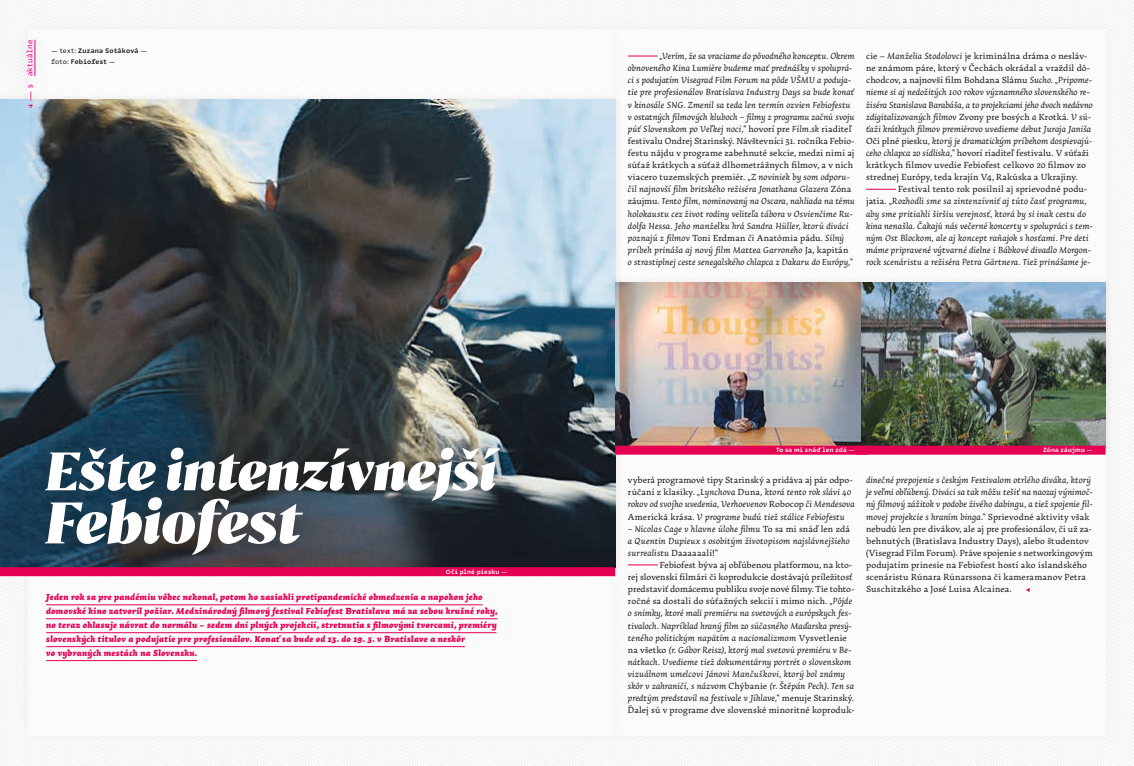
<style>
.page{position:relative;width:1134px;height:766px;background:#fff}
.page>*{position:absolute;margin:0;border:0;box-sizing:border-box;transform-origin:0 0}
.t1{font:italic 900 55.2px "Bw Darius";color:#fff}
.t2{font:italic 900 51px "Bw Darius";color:#fff}
.t3{font:500 10px "Tabac G2";color:#e6007e}
.t4{font:italic 9.1px/12.1px "Arek Latn";color:#1d1d1b}
.t5{font:9.1px/12.1px "Arek Latn";letter-spacing:.005em;color:#1d1d1b}
.t6{font:9.1px "Arek Latn";color:#e50051}
.t7{font:9px "Arek Latn Eb It";letter-spacing:.03em;color:#e50051}
.t8{font:8px "Magnetic Pro";letter-spacing:.035em;color:#e6007e}
.t9{font:700 7px "Magnetic Pro";letter-spacing:.035em;color:#1d1d1b}
.t10{font:700 6.5px "Magnetic Pro";letter-spacing:.035em;color:#fff}
.s1{font-weight:400}
.s2{font-style:normal}
.s3{font-style:italic}
</style>
<div class="page">
<img style="left:0;top:0;width:1134px;height:765px">
<div style="left:15px;top:17px;width:613px;height:732px;background:#1d1d1b;opacity:.1"></div>
<div style="left:28px;top:30px;width:587px;height:706px;background:#fff"></div>
<div style="left:602px;top:17px;width:517px;height:732px;background:#1d1d1b;opacity:.1"></div>
<div style="left:615px;top:30px;width:491px;height:706px;background:#fff"></div>
<div style="left:0;top:91px;width:623px;height:484px;background:#f7f7f6"></div>
<img style="left:0;top:99px;width:615px;height:468px">
<div style="left:853px;top:275px;width:260px;height:178px;background:#1d1d1b;opacity:.1"></div>
<img style="left:868px;top:283px;width:238px;height:162px">
<div style="left:607px;top:275px;width:261px;height:178px;background:#1d1d1b;opacity:.1"></div>
<img style="left:615px;top:283px;width:245px;height:162px">
<div style="left:3px;top:18px;width:56px;height:80px;background:#1d1d1b;opacity:.35"></div>
<hr style="left:35px;top:40px;width:1px;height:36px;background:#e6007e">
<div style="left:6px;top:64px;width:50px;height:64px;background:#1d1d1b;opacity:.35"></div>
<hr style="left:46px;top:604px;width:436px;height:1px;background:#e50051">
<hr style="left:46px;top:618px;width:451px;height:1px;background:#e50051">
<hr style="left:46px;top:632px;width:450px;height:1px;background:#e50051">
<hr style="left:46px;top:646px;width:419px;height:1px;background:#e50051">
<hr style="left:46px;top:660px;width:151px;height:1px;background:#e50051">
<div style="left:28px;top:429px;width:488px;height:143px;background:#1d1d1b;opacity:.35"></div>
<hr style="left:628px;top:56px;width:30px;height:1px;background:#e50051">
<hr style="left:628px;top:564px;width:30px;height:1px;background:#e50051">
<hr style="left:866px;top:189px;width:30px;height:1px;background:#e50051">
<div style="left:856px;top:445px;width:250px;height:9px;background:#e50051"></div>
<div style="left:615px;top:445px;width:252px;height:9px;background:#e50051"></div>
<div style="left:0;top:567px;width:615px;height:9px;background:#e50051"></div>
<p class="t8" style="left:25px;top:76px;width:38px;rotate:-90deg">aktuálne</p>
<p class="t3" style="left:23px;top:108px;width:25px;rotate:-90deg">4 — 5</p>
<p class="t9" style="left:51px;top:46px;width:98px"><span class="s1">— text:</span> Zuzana Sotáková <span class="s1">—</span></p>
<p class="t9" style="left:51px;top:57px;width:66px"><span class="s1">foto:</span> Febiofest <span class="s1">—</span></p>
<p class="t2" style="left:45px;top:436px;width:453px">Ešte intenzívnejší</p>
<p class="t1" style="left:45px;top:484px;width:257px">Febiofest</p>
<p class="t10" style="left:446px;top:567px;width:63px">Oči plné piesku <span class="s1">—</span></p>
<p class="t7" style="left:46px;top:590px;width:438px">Jeden rok sa pre pandémiu vôbec nekonal, potom ho zasiahli protipandemické obmedzenia a napokon jeho</p>
<p class="t7" style="left:46px;top:604px;width:453px">domovské kino zatvoril požiar. Medzinárodný filmový festival Febiofest Bratislava má za sebou krušné roky,</p>
<p class="t7" style="left:46px;top:617px;width:452px">no teraz ohlasuje návrat do normálu – sedem dní plných projekcií, stretnutia s filmovými tvorcami, premiéry</p>
<p class="t7" style="left:46px;top:631px;width:420px">slovenských titulov a podujatie pre profesionálov. Konať sa bude od 13. do 19. 3. v Bratislave a neskôr</p>
<p class="t7" style="left:46px;top:645px;width:153px">vo vybraných mestách na Slovensku.</p>
<p class="t4" style="left:659px;top:50px;width:197px">„Verím, že sa vraciame do pôvodného konceptu. Okrem</p>
<p class="t4" style="left:628px;top:62px;width:226px">obnoveného Kina Lumière budeme mať prednášky v spoluprá-</p>
<p class="t4" style="left:628px;top:74px;width:225px">ci s podujatím Visegrad Film Forum na pôde VŠMU a poduja-</p>
<p class="t4" style="left:628px;top:86px;width:228px">tie pre profesionálov Bratislava Industry Days sa bude konať v kinosále SNG. Zmenil sa teda len termín ozvien Febiofestu v ostatných filmových kluboch – filmy z programu začnú svoju</p>
<p class="t4" style="left:628px;top:123px;width:225px">púť Slovenskom po Veľkej noci,“ <span class="s2">hovorí pre</span> Film.sk <span class="s2">riaditeľ</span></p>
<p class="t5" style="left:628px;top:135px;width:228px">festivalu Ondrej Starinský. Návštevníci 31. ročníka Febio-</p>
<p class="t5" style="left:628px;top:147px;width:228px">festu nájdu v programe zabehnuté sekcie, medzi nimi aj súťaž krátkych a súťaž dlhometrážnych filmov, a v nich viacero tuzemských premiér. <span class="s3">„Z noviniek by som odporu&shy;čil najnovší film britského režiséra Jonathana Glazera</span> Zóna</p>
<p class="t4" style="left:628px;top:195px;width:228px"><span class="s2">záujmu</span>. Tento film, nominovaný na Oscara, nahliada na tému</p>
<p class="t4" style="left:628px;top:207px;width:226px">holokaustu cez život rodiny veliteľa tábora v Osvienčime Ru&shy;dolfa Hessa. Jeho manželku hrá Sandra Hüller, ktorú diváci poznajú z filmov <span class="s2">Toni Erdman</span> či <span class="s2">Anatómia pádu</span>. Silný príbeh prináša aj nový film Mattea Garroneho <span class="s2">Ja, kapitán</span></p>
<p class="t4" style="left:628px;top:256px;width:226px">o strastiplnej ceste senegalského chlapca z Dakaru do Európy,“</p>
<p class="t5" style="left:866px;top:50px;width:223px">cie – <span class="s3">Manželia Stodolovci</span> je kriminálna dráma o nesláv-</p>
<p class="t5" style="left:866px;top:62px;width:226px">ne známom páre, ktorý v Čechách okrádal a vraždil dô-</p>
<p class="t5" style="left:866px;top:74px;width:228px">chodcov, a najnovší film Bohdana Slámu <span class="s3">Sucho</span>. <span class="s3">„Pripome-</span></p>
<p class="t4" style="left:866px;top:86px;width:225px">nieme si aj nedožitých 100 rokov významného slovenského re-</p>
<p class="t4" style="left:866px;top:98px;width:228px">žiséra Stanislava Barabáša, a to projekciami jeho dvoch nedávno</p>
<p class="t4" style="left:866px;top:110px;width:227px">zdigitalizovaných filmov <span class="s2">Zvony pre bosých</span> a <span class="s2">Krotká</span>. V sú-</p>
<p class="t4" style="left:866px;top:123px;width:227px">ťaži krátkych filmov premiérovo uvedieme debut Juraja Janiša</p>
<p class="t4" style="left:866px;top:135px;width:228px"><span class="s2">Oči plné piesku</span>, ktorý je dramatickým príbehom dospievajú-</p>
<p class="t5" style="left:866px;top:147px;width:224px"><span class="s3">ceho chlapca zo sídliska,“</span> hovorí riaditeľ festivalu. V súťaži</p>
<p class="t5" style="left:866px;top:159px;width:221px">krátkych filmov uvedie Febiofest celkovo 20 filmov zo strednej Európy, teda krajín V4, Rakúska a Ukrajiny.</p>
<p class="t4" style="left:866px;top:183px;width:223px;text-align:justify;text-indent:32px"><span class="s2">Festival tento rok posilnil aj sprievodné podu&shy;jatia.</span> „Rozhodli sme sa zintenzívniť aj túto časť programu, aby sme pritiahli širšiu verejnosť, ktorá by si inak cestu do</p>
<p class="t4" style="left:866px;top:219px;width:228px">kina nenašla. Čakajú nás večerné koncerty v spolupráci s tem-</p>
<p class="t4" style="left:866px;top:231px;width:226px">ným Ost Blockom, ale aj koncept raňajok s hosťami. Pre deti máme pripravené výtvarné dielne i Bábkové divadlo Morgon-</p>
<p class="t4" style="left:866px;top:256px;width:226px">rock scenáristu a režiséra Petra Gärtnera. Tiež prinášame je-</p>
<p class="t10" style="left:776px;top:445px;width:80px">To sa mi snáď len zdá <span class="s1">—</span></p>
<p class="t10" style="left:1043px;top:445px;width:51px">Zóna záujmu <span class="s1">—</span></p>
<p class="t5" style="left:628px;top:474px;width:226px">vyberá programové tipy Starinský a pridáva aj pár odpo-</p>
<p class="t4" style="left:628px;top:486px;width:225px"><span class="s2">rúčaní z klasiky.</span> „Lynchova <span class="s2">Duna</span>, ktorá tento rok slávi 40</p>
<p class="t4" style="left:628px;top:498px;width:228px">rokov od svojho uvedenia, Verhoevenov <span class="s2">Robocop</span> či Mendesova</p>
<p class="t4" style="left:628px;top:510px;width:218px"><span class="s2">Americká krása</span>. V programe budú tiež stálice Febiofestu</p>
<p class="t4" style="left:628px;top:522px;width:224px;text-align:justify">– Nicolas Cage v hlavne úlohe filmu <span class="s2">To sa mi snáď len zdá </span>a Quentin Dupieux s osobitým životopisom najslávnejšieho surrealistu <span class="s2">Daaaaaalí!</span>“</p>
<p class="t5" style="left:660px;top:558px;width:194px">Febiofest býva aj obľúbenou platformou, na kto-</p>
<p class="t5" style="left:628px;top:570px;width:226px">rej slovenskí filmári či koprodukcie dostávajú príležitosť</p>
<p class="t5" style="left:628px;top:583px;width:228px">predstaviť domácemu publiku svoje nové filmy. Tie tohto-</p>
<p class="t4" style="left:628px;top:595px;width:226px"><span class="s2">ročné sa dostali do súťažných sekcií i mimo nich.</span> „Pôjde o snímky, ktoré mali premiéru na svetových a európskych fes-</p>
<p class="t4" style="left:628px;top:619px;width:226px">tivaloch. Napríklad hraný film zo súčasného Maďarska presý-</p>
<p class="t4" style="left:628px;top:631px;width:220px">teného politickým napätím a nacionalizmom <span class="s2">Vysvetlenie</span></p>
<p class="t4" style="left:628px;top:643px;width:225px"><span class="s2">na všetko</span> (r. Gábor Reisz), ktorý mal svetovú premiéru v Be-</p>
<p class="t4" style="left:628px;top:655px;width:228px">nátkach. Uvedieme tiež dokumentárny portrét o slovenskom vizuálnom umelcovi Jánovi Mančuškovi, ktorý bol známy skôr v zahraničí, s názvom <span class="s2">Chýbanie</span> (r. Štěpán Pech). Ten sa</p>
<p class="t4" style="left:628px;top:692px;width:228px">predtým predstavil na festivale v Jihlave,“ <span class="s2">menuje Starinský.</span></p>
<p class="t5" style="left:628px;top:704px;width:228px">Ďalej sú v programe dve slovenské minoritné koproduk-</p>
<p class="t4" style="left:866px;top:474px;width:227px">dinečné prepojenie s českým Festivalom otrlého diváka, ktorý</p>
<p class="t4" style="left:866px;top:486px;width:228px">je veľmi obľúbený. Diváci sa tak môžu tešiť na naozaj výnimoč-</p>
<p class="t4" style="left:866px;top:498px;width:228px">ný filmový zážitok v podobe živého dabingu, a tiež spojenie fil-</p>
<p class="t4" style="left:866px;top:510px;width:225px">movej projekcie s hraním binga.“ <span class="s2">Sprievodné aktivity však</span></p>
<p class="t5" style="left:866px;top:522px;width:227px">nebudú len pre divákov, ale aj pre profesionálov, či už za-</p>
<p class="t5" style="left:866px;top:534px;width:224px">behnutých (Bratislava Industry Days), alebo študentov</p>
<p class="t5" style="left:866px;top:546px;width:228px">(Visegrad Film Forum). Práve spojenie s networkingovým</p>
<p class="t5" style="left:866px;top:558px;width:222px">podujatím prinesie na Febiofest hostí ako islandského scenáristu Rúnara Rúnarssona či kameramanov Petra<br>Suschitzkého a José Luisa Alcainea.</p>
<p class="t6" style="left:1026px;top:582px;width:6px">◀</p>
</div>
